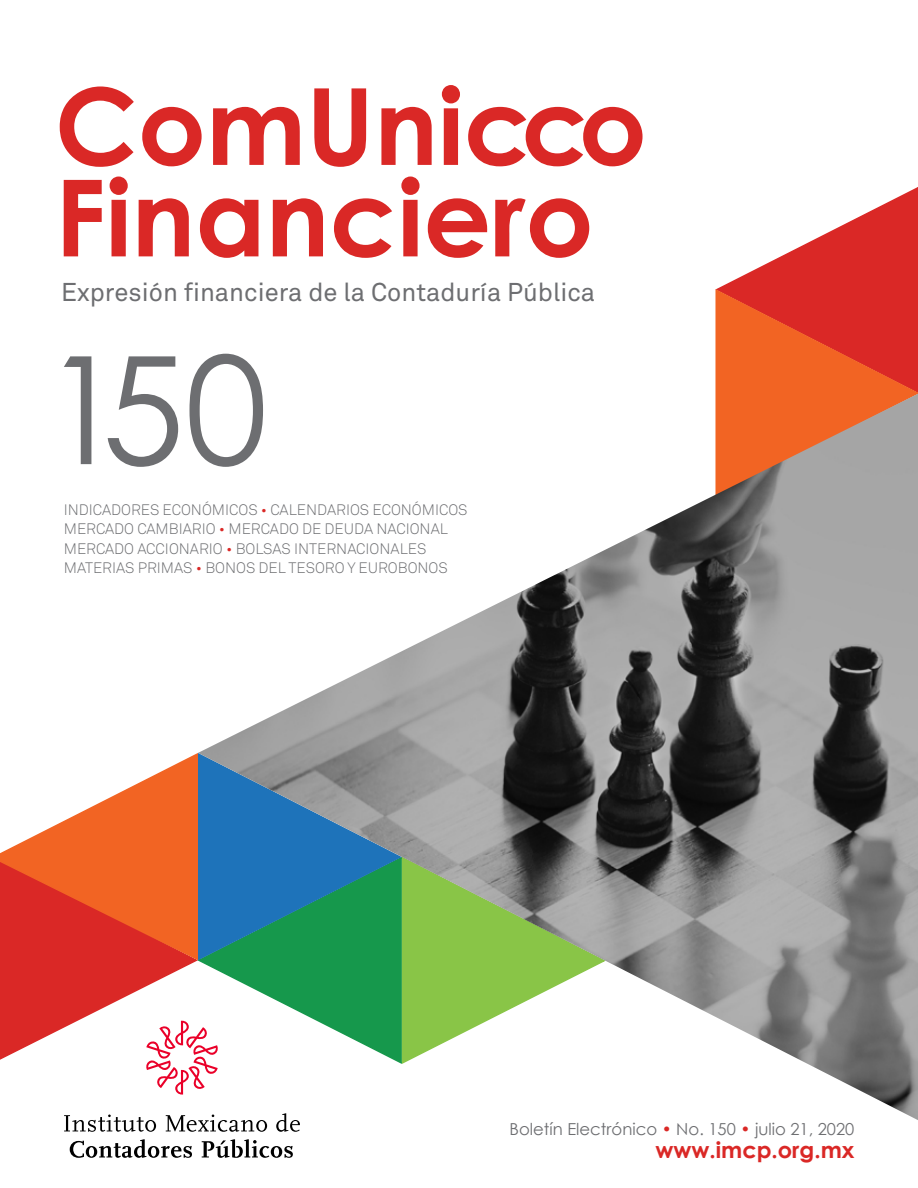
<style>
.page{position:relative;width:918px;height:1188px;background:#fff}
.page>*{position:absolute;margin:0;border:0;box-sizing:border-box;transform-origin:0 0}
.t1{font:150px "Century Gothic";color:#6d6e71}
.t2{font:700 106.5px/91.5px "Century Gothic";color:#da2826}
.t3{font:25.5px "Akkurat";color:#6d6e71}
.t4{font:700 22.5px "Century Gothic";color:#da2826}
.t5{font:16.5px "Century Gothic";color:#6d6e71}
.t6{font:300 15px/19.5px "Akkurat";color:#6d6e71}
.s1{color:#da2826}
</style>
<div class="page">
<svg style="left:715px;top:187px;width:203px;height:207px"></svg>
<img style="left:200px;top:394px;width:718px;height:726px">
<svg style="left:0;top:752px;width:606px;height:343px"></svg>
<svg style="left:64px;top:1115px;width:92px;height:17px"></svg>
<svg style="left:166px;top:1115px;width:101px;height:17px"></svg>
<svg style="left:276px;top:1113px;width:24px;height:19px"></svg>
<svg style="left:70px;top:1139px;width:122px;height:19px"></svg>
<svg style="left:202px;top:1139px;width:91px;height:19px"></svg>
<h2 class="t2" style="left:55px;top:78px;width:594px">ComUnicco<br>Financiero</h2>
<h3 class="t3" style="left:61px;top:277px;width:536px">Expresión financiera de la Contaduría Pública</h3>
<h1 class="t1" style="left:43px;top:318px;width:227px">150</h1>
<p class="t6" style="left:64px;top:500px;width:405px">INDICADORES ECONÓMICOS <span class="s1">•</span> CALENDARIOS ECONÓMICOS MERCADO CAMBIARIO <span class="s1">•</span> MERCADO DE DEUDA NACIONAL MERCADO ACCIONARIO <span class="s1">•</span> BOLSAS INTERNACIONALES MATERIAS PRIMAS <span class="s1">•</span> BONOS DEL TESORO Y EUROBONOS</p>
<p class="t5" style="left:510px;top:1119px;width:346px">Boletín Electrónico <span class="s1">•</span> No. 150 <span class="s1">•</span> julio 21, 2020</p>
<h3 class="t4" style="left:656px;top:1135px;width:200px">www.imcp.org.mx</h3>
</div>
